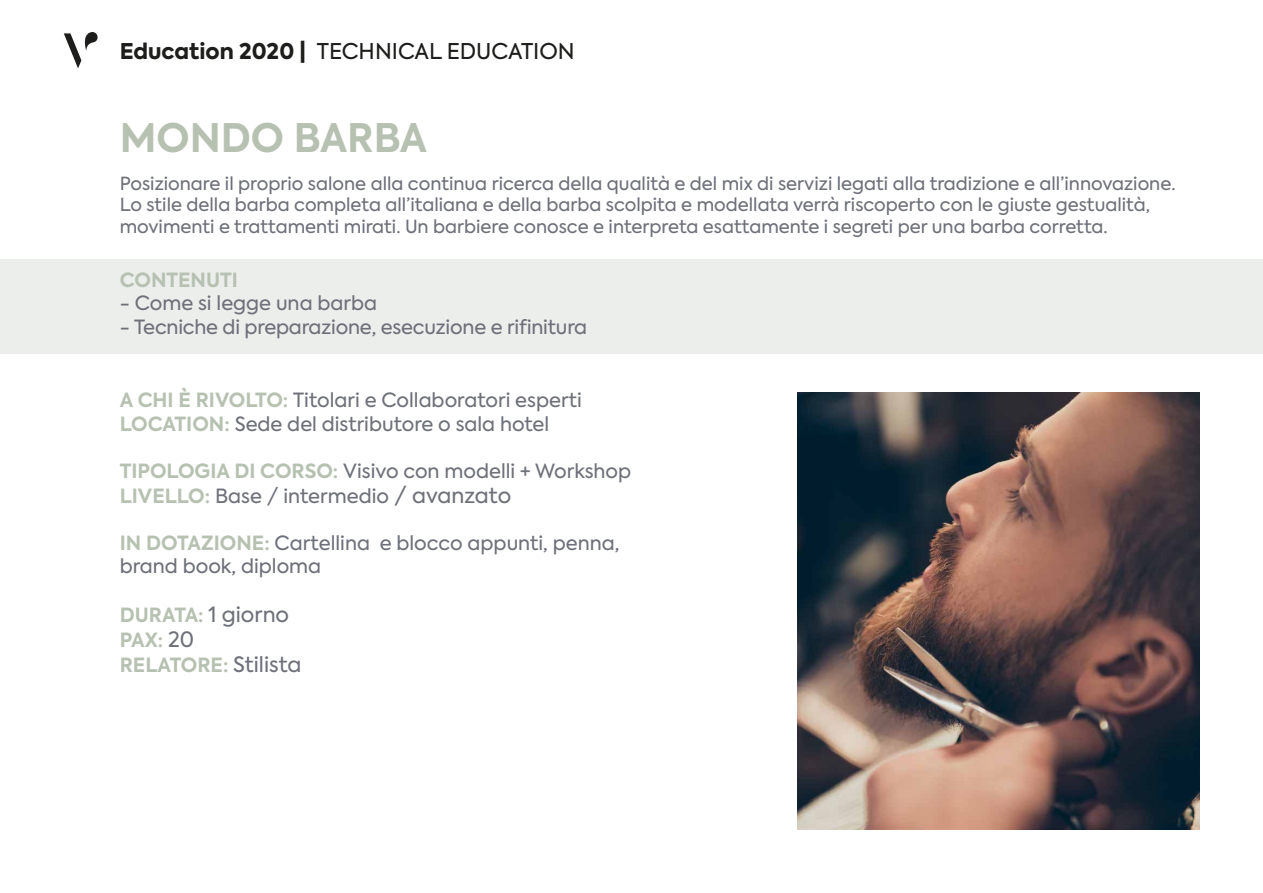
<style>
.page{position:relative;width:1263px;height:893px;background:#fff}
.page>*{position:absolute;margin:0;border:0;box-sizing:border-box;transform-origin:0 0}
.t1{font:700 39.15px "Axiforma";color:#b7c1b1}
.t2{font:21.6px "Axiforma";color:#1d1d1b}
.t3{font:19.5px/23.4px "Axiforma";color:#6e707a}
.t4{font:700 19.5px/25.2px "Axiforma";color:#b7c1b1}
.t5{font:18px/21.6px "Axiforma";color:#6e707a}
.s1{font-weight:800}
.s2{font-weight:700;color:#b7c1b1}
.s3{font-size:21px}
.s4{font-weight:400;font-size:21px;color:#6e707a}
</style>
<div class="page">
<img style="left:797px;top:392px;width:402px;height:437px">
<div style="left:0;top:259px;width:1263px;height:95px;background:#ebeeea"></div>
<svg style="left:64px;top:32px;width:34px;height:36px"></svg>
<p class="t2" style="left:120px;top:37px;width:456px"><span class="s1">Education 2020 |</span> TECHNICAL EDUCATION</p>
<h1 class="t1" style="left:120px;top:111px;width:309px">MONDO BARBA</h1>
<p class="t5" style="left:120px;top:173px;width:1057px">Posizionare il proprio salone alla continua ricerca della qualità e del mix di servizi legati alla tradizione e all’innovazione.<br>Lo stile della barba completa all’italiana e della barba scolpita e modellata verrà riscoperto con le giuste gestualità, movimenti e trattamenti mirati. Un barbiere conosce e interpreta esattamente i segreti per una barba corretta.</p>
<p class="t4" style="left:120px;top:268px;width:120px">CONTENUTI</p>
<p class="t3" style="left:120px;top:292px;width:259px">- Come si legge una barba</p>
<p class="t3" style="left:120px;top:315px;width:469px">- Tecniche di preparazione, esecuzione e rifinitura</p>
<p class="t3" style="left:120px;top:389px;width:464px"><span class="s2">A CHI È RIVOLTO:</span> Titolari e Collaboratori esperti<br><span class="s2">LOCATION:</span> Sede del distributore o sala hotel</p>
<p class="t3" style="left:120px;top:458px;width:513px;line-height:25.2px"><span class="s2">TIPOLOGIA DI CORSO:</span> Visivo con modelli + Workshop<br><span class="s2">LIVELLO:</span> Base / intermedio <span class="s3">/ avanzato</span></p>
<p class="t3" style="left:120px;top:531px;width:501px"><span class="s2">IN DOTAZIONE:</span> Cartellina e blocco appunti, penna, brand book, diploma</p>
<p class="t4" style="left:120px;top:602px;width:183px">DURATA: <span class="s4">1 giorno<br></span>PAX: <span class="s4">20<br></span>RELATORE: <span class="s4">Stilista</span></p>
</div>
